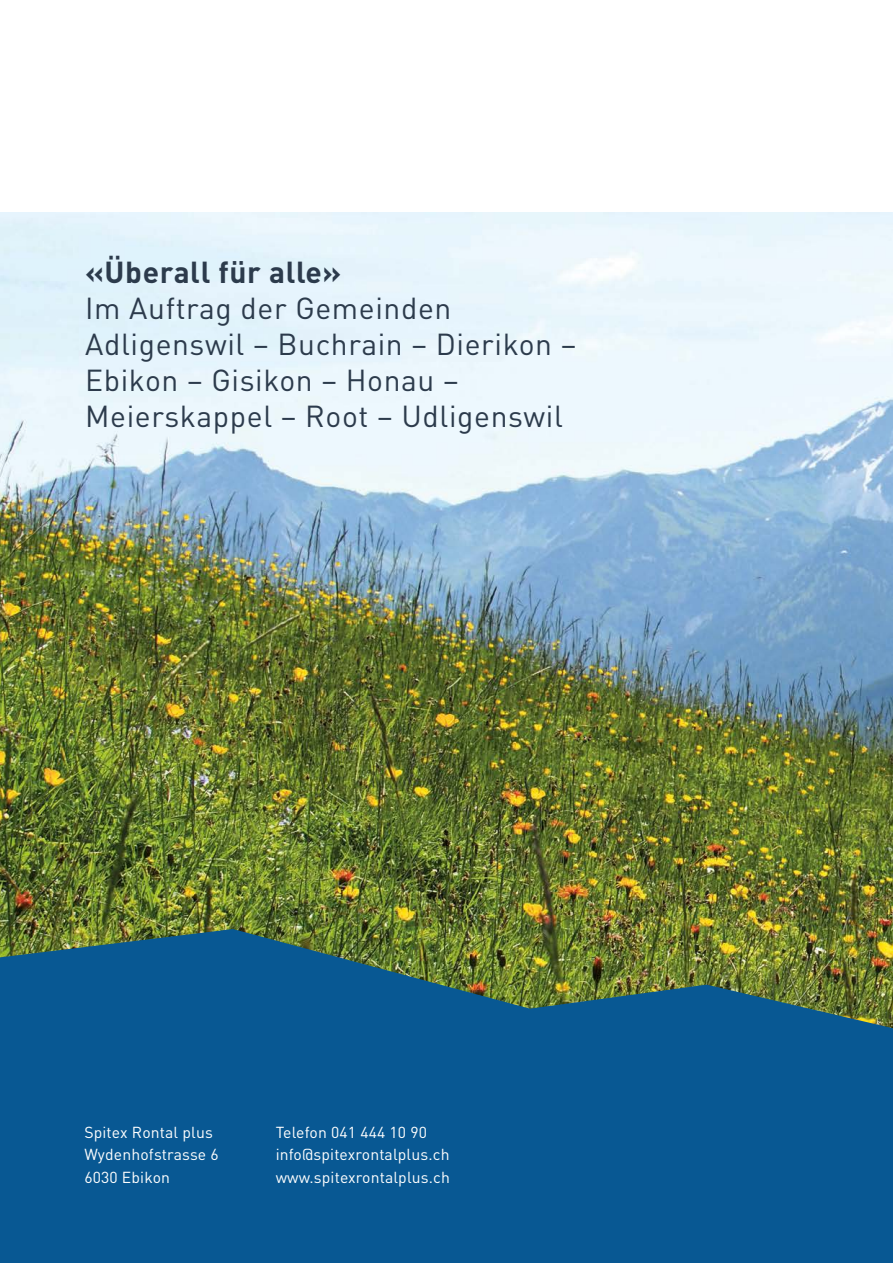
<style>
.page{position:relative;width:893px;height:1263px;background:#fff}
.page>*{position:absolute;margin:0;border:0;box-sizing:border-box;transform-origin:0 0}
.t1{font:30px/36px "DIN Pro";letter-spacing:.02em;color:#2c3b4c}
.t2{font:700 30px "DIN Pro";letter-spacing:.02em;color:#2c3b4c}
.t3{font:15.75px/22.5px "DIN Pro";letter-spacing:.01em;color:#fff}
</style>
<div class="page">
<img style="left:0;top:213px;width:893px;height:716px">
<svg style="left:0;top:929px;width:893px;height:334px;background:#165d85"></svg>
<h1 class="t2" style="left:85px;top:252px;width:258px">«Überall für alle»</h1>
<h1 class="t1" style="left:85px;top:290px;width:493px">Im Auftrag der Gemeinden<br>Adligenswil – Buchrain – Dierikon –<br>Ebikon – Gisikon – Honau –<br>Meierskappel – Root – Udligenswil</h1>
<p class="t3" style="left:84px;top:1120px;width:136px">Spitex Rontal plus<br>Wydenhofstrasse 6<br>6030 Ebikon</p>
<p class="t3" style="left:276px;top:1120px;width:176px">Telefon 041 444 10 90 info@spitexrontalplus.ch www.spitexrontalplus.ch</p>
</div>
